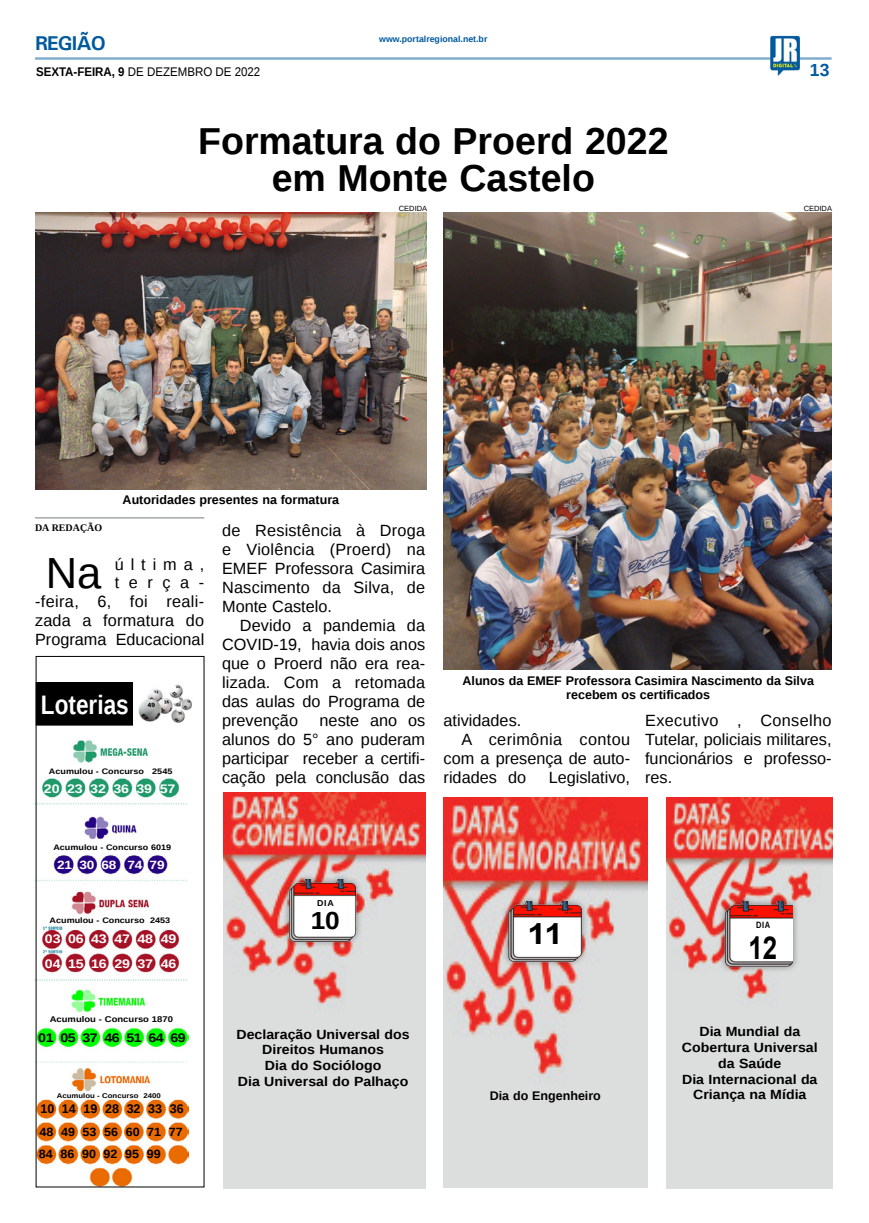
<style>
.page{position:relative;width:869px;height:1223px;background:#fff}
.page>*{position:absolute;margin:0;border:0;box-sizing:border-box;transform-origin:0 0}
.MATÉRIA{font:43.5px "Liberation Sans";color:#000}
.TÍTULO{font:700 37.5px/37.5px "Liberation Sans";color:#000;text-align:center}
.t1{font:700 31.62px "Arial";color:#000;scale:.82 1}
.t2{font:700 29px "Arial";color:#000;scale:1.15 1}
.TÍTULO-2{font:700 26.75px "Liberation Sans";color:#fff;scale:.84 1}
.LEGENDA{font:700 24.62px "Liberation Sans";color:#000;scale:1.06 1}
.TITULO_PG{font:700 20px "Univers";letter-spacing:-.04em;color:#005a9e}
.TÍTULO-3{font:700 17.5px "Liberation Sans";color:#005a9e}
.MATÉRIA-2{font:16.25px/19px "Liberation Sans";color:#000;text-align:justify}
.LEGENDA-2{font:14.75px "Liberation Sans";color:#000;scale:1.05 1}
.LEGENDA-3{font:700 13.25px/15.8px "Liberation Sans";color:#000;text-align:center;scale:1.06 1}
.LEGENDA-4{font:700 12.5px "Liberation Sans";color:#000}
.DATA_PG{font:12.5px "Liberation Sans";color:#000;scale:.92 1}
.TÍTULO-4{font:700 12.5px "Liberation Sans";color:#000}
.MATÉRIA-3{font:700 12.5px "Liberation Sans";color:#000}
.t3{font:700 12.38px "Liberation Sans";letter-spacing:-.01em;color:#fff;scale:1.14 1}
.t4{font:700 12.38px "Liberation Sans";letter-spacing:-.03em;color:#000;scale:1.14 1}
.MATÉRIA-4{font:700 11.88px "Liberation Sans";color:#000;scale:1.05 1}
.t5{font:700 11.88px "Liberation Sans";letter-spacing:-.01em;color:#fff;scale:1.14 1}
.CRÉDITO_NOME{font:700 10px "Liberation Serif";color:#000}
.CRÉDITO_FOTO{font:700 9.12px "Liberation Sans";color:#000;scale:.82 1}
.DATA_PG-2{font:700 8.75px "Liberation Sans";color:#005a9e}
.CRÉDITO_FOTO-2{font:700 8.62px "Liberation Sans";color:#000}
.TÍTULO-5{font:700 8.25px "Liberation Sans";color:#000;scale:1.14 1}
.TÍTULO-6{font:700 7.88px "Liberation Sans";color:#000;scale:1.14 1}
.CRÉDITO_FOTO-3{font:7.5px "Liberation Sans";color:#000}
.TÍTULO-7{font:700 6.88px "Liberation Sans";color:#000;scale:1.14 1}
.s1{font-weight:700}
</style>
<div class="page">
<hr style="left:35px;top:57px;width:796px;height:3px;background:#005a9e">
<img style="left:769px;top:36px;width:30px;height:40px">
<img style="left:34px;top:733px;width:155px;height:455px">
<img style="left:138px;top:684px;width:54px;height:39px">
<div style="left:36px;top:682px;width:96px;height:43px;background:#000"></div>
<img style="left:223px;top:792px;width:202px;height:396px">
<div style="left:282px;top:873px;width:80px;height:74px;background:#000;opacity:.42"></div>
<img style="left:288px;top:879px;width:69px;height:65px">
<img style="left:666px;top:797px;width:166px;height:391px">
<div style="left:718px;top:894px;width:81px;height:78px;background:#000;opacity:.42"></div>
<img style="left:721px;top:901px;width:71px;height:69px">
<img style="left:443px;top:797px;width:203px;height:390px">
<div style="left:501px;top:894px;width:87px;height:74px;background:#000;opacity:.42"></div>
<img style="left:507px;top:901px;width:76px;height:64px">
<img style="left:443px;top:213px;width:388px;height:456px">
<img style="left:35px;top:213px;width:391px;height:276px">
<hr style="left:35px;top:517px;width:169px;height:1px;background:#939598">
<p class="TITULO_PG" style="left:35px;top:31px;width:72px">REGIÃO</p>
<p class="DATA_PG" style="left:36px;top:65px;width:245px"><span class="s1">SEXTA-FEIRA, 9</span> DE DEZEMBRO DE 2022</p>
<p class="TÍTULO-3" style="left:809px;top:58px;width:21px">13</p>
<p class="DATA_PG-2" style="left:379px;top:33px;width:110px">www.portalregional.net.br</p>
<p class="TÍTULO" style="left:198px;top:121px;width:471px">Formatura do Proerd 2022 em Monte Castelo</p>
<p class="CRÉDITO_FOTO-3" style="left:398px;top:204px;width:30px">CEDIDA</p>
<p class="CRÉDITO_FOTO-3" style="left:803px;top:204px;width:30px">CEDIDA</p>
<p class="LEGENDA-4" style="left:123px;top:491px;width:218px">Autoridades presentes na formatura</p>
<p class="CRÉDITO_NOME" style="left:35px;top:521px;width:69px">DA REDAÇÃO</p>
<p class="MATÉRIA" style="left:46px;top:548px;width:57px">Na</p>
<p class="MATÉRIA-2" style="left:35px;top:555px;width:171px;text-align:right">última, terça-<br>-feira, 6, foi reali&shy;zada a formatura do<br>Programa Educacional</p>
<p class="TÍTULO-2" style="left:41px;top:686px;width:106px">Loterias</p>
<p class="TÍTULO-6" style="left:49px;top:765px;width:110px">Acumulou - Concurso 2545</p>
<p class="t3" style="left:44px;top:779px;width:117px">20 23 32 36 39 57</p>
<p class="MATÉRIA-2" style="left:222px;top:522px;width:204px">de Resistência à Droga e Violência (Proerd) na EMEF Professora Casimira Nascimento da Silva, de Monte Castelo.</p>
<p class="MATÉRIA-2" style="left:222px;top:617px;width:204px;text-indent:18px">Devido a pandemia da COVID-19, havia dois anos que o Proerd não era rea&shy;lizada. Com a retomada das aulas do Programa de prevenção</p>
<p class="LEGENDA-4" style="left:462px;top:672px;width:353px">Alunos da EMEF Professora Casimira Nascimento da Silva</p>
<p class="LEGENDA-4" style="left:566px;top:685px;width:145px">recebem os certificados</p>
<p class="MATÉRIA-2" style="left:222px;top:712px;width:204px;text-indent:97px">neste ano os alunos do 5° ano puderam participar receber a certifi&shy;cação pela conclusão das</p>
<p class="MATÉRIA-2" style="left:443px;top:711px;width:79px">atividades.</p>
<p class="MATÉRIA-2" style="left:644px;top:711px;width:188px">Executivo , Conselho Tutelar, policiais militares, funcionários e professo&shy;res.</p>
<p class="MATÉRIA-2" style="left:443px;top:730px;width:188px;text-indent:18px">A cerimônia contou com a presença de auto&shy;ridades do</p>
<p class="MATÉRIA-2" style="left:548px;top:769px;width:83px">Legislativo,</p>
<p class="TÍTULO-6" style="left:53px;top:842px;width:105px">Acumulou - Concurso 6019</p>
<p class="t5" style="left:57px;top:856px;width:96px">21 30 68 74 79</p>
<p class="TÍTULO-6" style="left:50px;top:914px;width:107px">Acumulou - Concurso 2453</p>
<p class="t3" style="left:45px;top:930px;width:117px">03 06 43 47 48 49</p>
<p class="t3" style="left:45px;top:954px;width:117px">04 15 16 29 37 46</p>
<p class="TÍTULO-5" style="left:50px;top:1013px;width:110px">Acumulou - Concurso 1870</p>
<p class="t4" style="left:38px;top:1029px;width:131px">01 05 37 46 51 64 69</p>
<p class="TÍTULO-7" style="left:57px;top:1090px;width:93px">Acumulou - Concurso 2400</p>
<p class="MATÉRIA-3" style="left:40px;top:1100px;width:145px">10 14 19 28 32 33 36</p>
<p class="MATÉRIA-4" style="left:39px;top:1123px;width:138px">48 49 53 56 60 71 77</p>
<p class="MATÉRIA-4" style="left:39px;top:1145px;width:117px">84 86 90 92 95 99</p>
<p class="CRÉDITO_FOTO-2" style="left:317px;top:897px;width:18px">DIA</p>
<p class="LEGENDA" style="left:310px;top:903px;width:29px">10</p>
<p class="LEGENDA-3" style="left:236px;top:1025px;width:165px">Declaração Universal dos<br>Direitos Humanos</p>
<p class="LEGENDA-3" style="left:265px;top:1057px;width:111px">Dia do Sociólogo</p>
<p class="LEGENDA-3" style="left:238px;top:1073px;width:162px">Dia Universal do Palhaço</p>
<p class="t2" style="left:527px;top:913px;width:32px">11</p>
<p class="TÍTULO-4" style="left:489px;top:1087px;width:113px">Dia do Engenheiro</p>
<p class="LEGENDA-2" style="left:506px;top:1090px;width:75px">Desenhista</p>
<p class="CRÉDITO_FOTO" style="left:755px;top:918px;width:19px">DIA</p>
<p class="t1" style="left:748px;top:925px;width:37px">12</p>
<p class="LEGENDA-3" style="left:681px;top:1023px;width:129px">Dia Mundial da<br>Cobertura Universal da Saúde</p>
<p class="LEGENDA-3" style="left:681px;top:1070px;width:129px">Dia Internacional da<br>Criança na Mídia</p>
</div>
